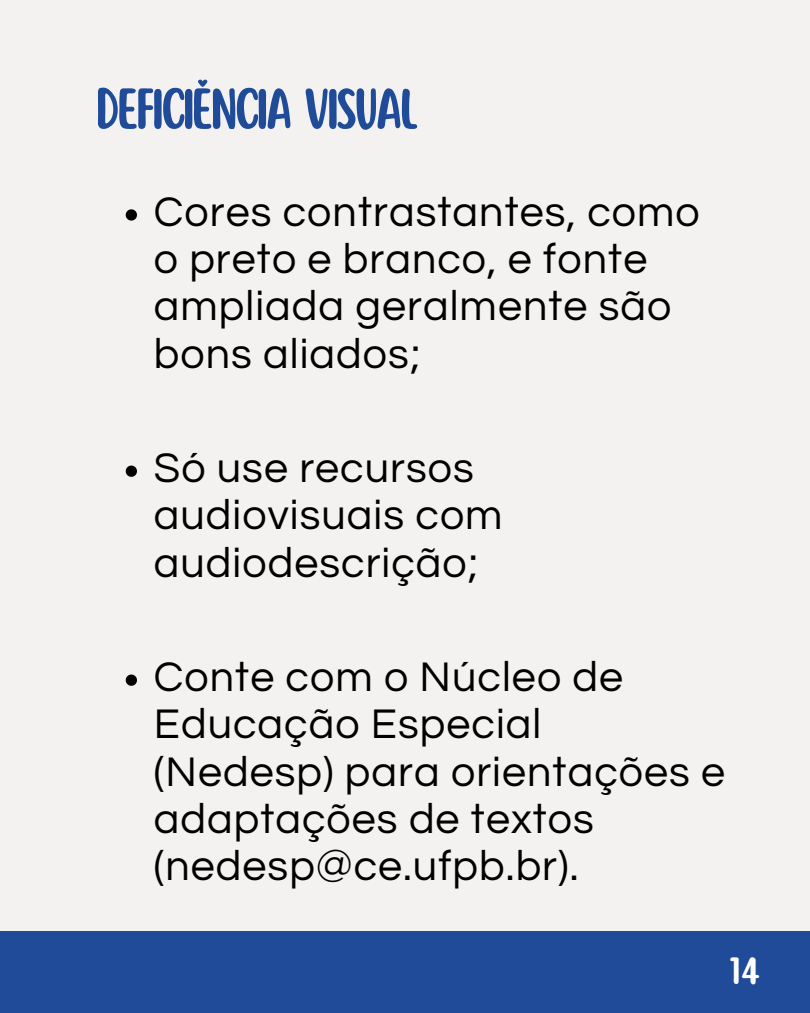
<style>
.page{position:relative;width:810px;height:1013px;background:#fff}
.page>*{position:absolute;margin:0;border:0;box-sizing:border-box;transform-origin:0 0}
.t1{font:50.7px "Scripter";letter-spacing:-.05em;color:#1f4b99}
.t2{font:43px/47.2px "Questrial";letter-spacing:.025em;color:#000}
.t3{font:33.1px "Scripter";color:#fff}
</style>
<div class="page">
<div style="left:0;top:0;width:810px;height:1012px;background:#f4f2f0"></div>
<div style="left:0;top:932px;width:809px;height:80px;background:#1f4b99"></div>
<svg style="left:126px;top:209px;width:11px;height:11px"></svg>
<svg style="left:126px;top:465px;width:11px;height:12px"></svg>
<svg style="left:126px;top:674px;width:11px;height:11px"></svg>
<p class="t1" style="left:96px;top:83px;width:323px">DEFICIÊNCIA VISUAL</p>
<p class="t2" style="left:154px;top:189px;width:547px">Cores contrastantes, como o preto e branco, e fonte ampliada geralmente são bons aliados;</p>
<p class="t2" style="left:154px;top:445px;width:350px">Só use recursos audiovisuais com audiodescrição;</p>
<p class="t2" style="left:154px;top:654px;width:573px">Conte com o Núcleo de<br>Educação Especial (Nedesp) para orientações e adaptações de textos (nedesp@ce.ufpb.br).</p>
<h1 class="t3" style="left:729px;top:954px;width:33px">14</h1>
</div>
